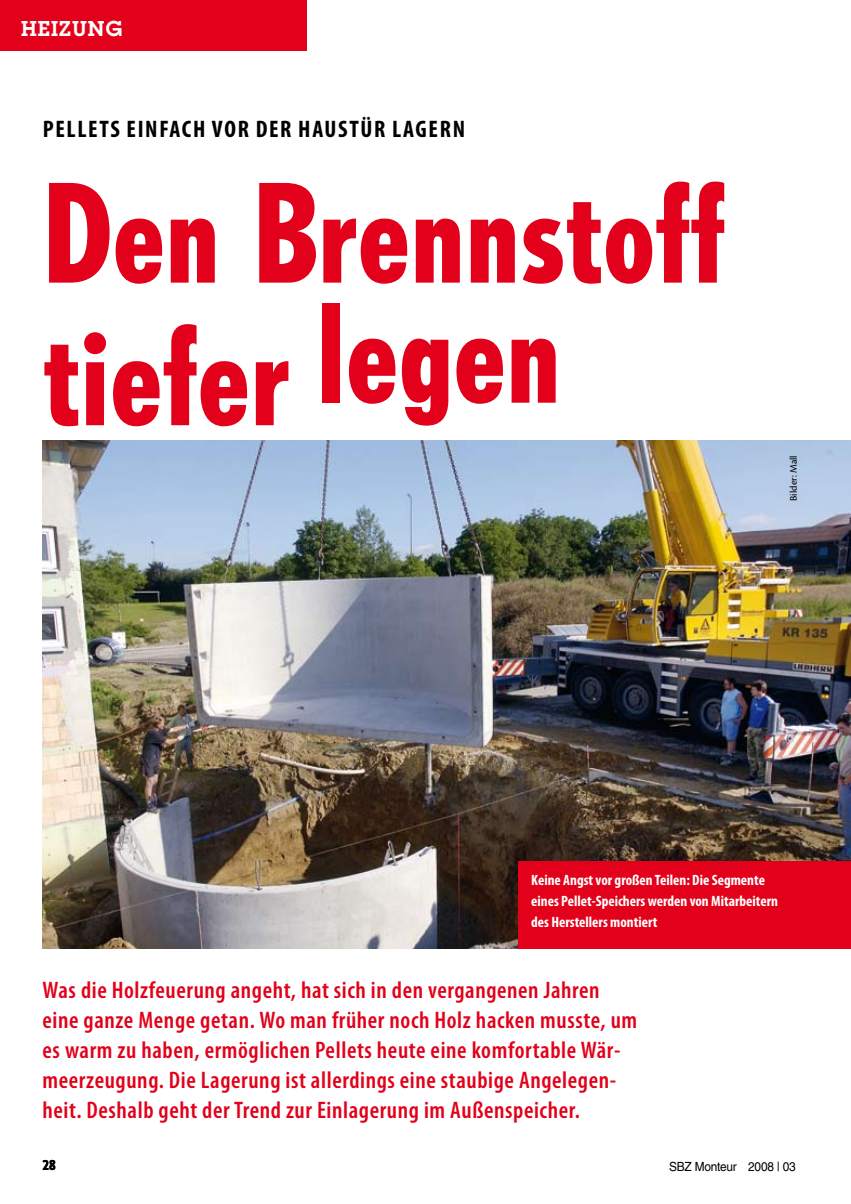
<style>
.page{position:relative;width:851px;height:1204px;background:#fff}
.page>*{position:absolute;margin:0;border:0;box-sizing:border-box;transform-origin:0 0}
.t1{font:800 condensed 135px/142.5px "Tempo Std";color:#e2001a}
.t2{font:600 condensed 24px/30px "Myriad Pro";letter-spacing:.025em;color:#e2001a}
.t3{font:700 condensed 24px "Myriad Pro";letter-spacing:.07em;color:#000}
.t4{font:600 21px "Lubalin Graph Std";letter-spacing:.05em;color:#fff}
.t5{font:700 condensed 15px/21.3px "Myriad Pro";color:#fff}
.t6{font:800 condensed 13.5px "Tempo Std";color:#000}
.t7{font:12.6px "Helvetica LT Std";letter-spacing:-.02em;color:#000;scale:.94 1}
.t8{font:10.5px "Cronos Pro";color:#000}
</style>
<div class="page">
<img style="left:43px;top:440px;width:807px;height:508px">
<div style="left:0;top:0;width:306px;height:51px;background:#e2001a"></div>
<div style="left:518px;top:861px;width:332px;height:87px;background:#e2001a"></div>
<p class="t4" style="left:21px;top:15px;width:102px">HEIZUNG</p>
<p class="t3" style="left:43px;top:114px;width:423px">Pellets einfach vor der Haustür lagern</p>
<h1 class="t1" style="left:43px;top:161px;width:684px">Den Brennstoff tiefer legen</h1>
<p class="t8" style="left:787px;top:501px;width:47px;rotate:-90deg">Bilder: Mall</p>
<p class="t5" style="left:531px;top:868px;width:248px">Keine Angst vor großen Teilen: Die Segmente eines Pellet-Speichers werden von Mitarbeitern des Herstellers montiert</p>
<p class="t2" style="left:43px;top:974px;width:596px">Was die Holzfeuerung angeht, hat sich in den vergangenen Jahren eine ganze Menge getan. Wo man früher noch Holz hacken musste, um es warm zu haben, ermöglichen Pellets heute eine komfortable Wär&shy;meerzeugung. Die Lagerung ist allerdings eine staubige Angelegen&shy;heit. Deshalb geht der Trend zur Einlagerung im Außenspeicher.</p>
<p class="t6" style="left:43px;top:1156px;width:14px">28</p>
<p class="t7" style="left:669px;top:1158px;width:136px">SBZ Monteur 2008 | 03</p>
</div>
